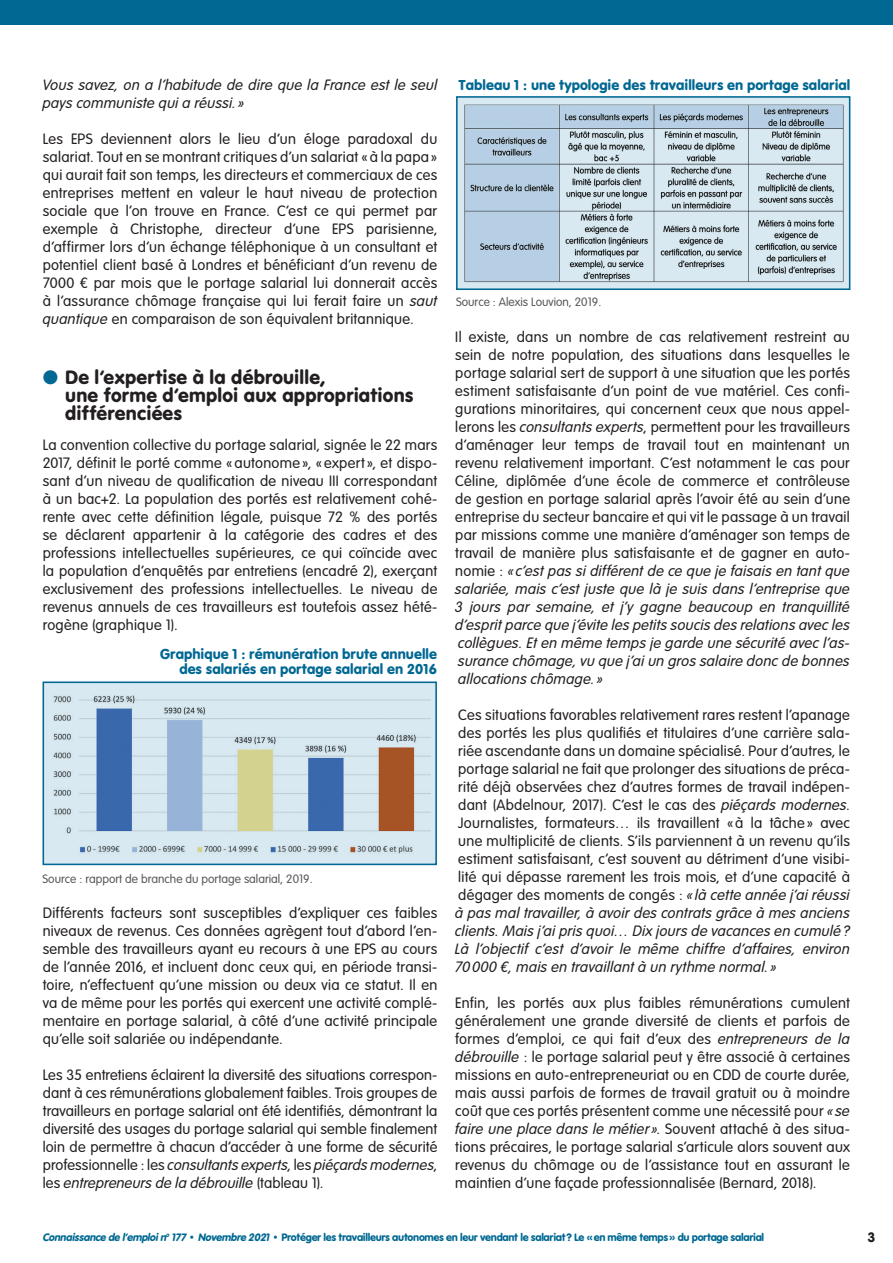
<style>
.page{position:relative;width:893px;height:1263px;background:#fff}
.page>*{position:absolute;margin:0;border:0;box-sizing:border-box;transform-origin:0 0}
.t1{font:20.25px/18px "VAG Rundschrift D Regular";letter-spacing:.01em;color:#231f20}
.t2{font:15.75px/18px "VAG Rundschrift D Light";letter-spacing:.015em;color:#231f20;text-align:justify}
.t3{font:italic 15.75px/18px "VAG Rundschrift D Light";letter-spacing:.015em;color:#231f20}
.t4{font:15px/15px "VAG Rundschrift D Regular";color:#006893;text-align:right}
.t5{font:14.25px "VAG Rundschrift D Regular";color:#231f20}
.Note{font:12.75px "VAG Rundschrift D Light";color:#57585a}
.t6{font:11.25px "VAG Rundschrift D Regular";letter-spacing:-.03em;color:#006893}
.s1{font-style:italic}
.s2{color:#006893}
</style>
<div class="page">
<div style="left:0;top:0;width:893px;height:24px;background:#006893"></div>
<div style="left:43px;top:682px;width:393px;height:182px;background:#d8e9f1"></div>
<img style="left:53px;top:695px;width:377px;height:159px">
<div style="left:43px;top:681px;width:394px;height:184px;border:2px solid #006893"></div>
<div style="left:457px;top:97px;width:393px;height:192px;background:#d8e9f1"></div>
<img style="left:464px;top:104px;width:379px;height:178px">
<div style="left:456px;top:96px;width:394px;height:194px;border:2px solid #006893"></div>
<p class="t3" style="left:43px;top:75px;width:396px">Vous savez, on a l’habitude de dire que la France est le seul pays communiste qui a réussi.»</p>
<p class="t2" style="left:43px;top:129px;width:396px">Les EPS deviennent alors le lieu d’un éloge paradoxal du salariat. Tout en se montrant critiques d’un salariat « à la papa » qui aurait fait son temps, les directeurs et commerciaux de ces entreprises mettent en valeur le haut niveau de protection sociale que l’on trouve en France. C’est ce qui permet par exemple à Christophe, directeur d’une EPS parisienne, d’affirmer lors d’un échange téléphonique à un consultant et potentiel client basé à Londres et bénéficiant d’un revenu de 7000 € par mois que le portage salarial lui donnerait accès à l’assurance chômage française qui lui ferait faire un <span class="s1">saut quantique</span> en comparaison de son équivalent britannique.</p>
<p class="t1" style="left:65px;top:366px;width:350px;text-indent:-23px"><span class="s2">●</span> De l’expertise à la débrouille,<br>une forme d’emploi aux appropriations différenciées</p>
<p class="t2" style="left:43px;top:435px;width:396px">La convention collective du portage salarial, signée le 22 mars 2017, définit le porté comme « autonome », « expert», et dispo&shy;sant d’un niveau de qualification de niveau III correspondant à un bac+2. La population des portés est relativement cohé&shy;rente avec cette définition légale, puisque 72 % des portés se déclarent appartenir à la catégorie des cadres et des professions intellectuelles supérieures, ce qui coïncide avec la population d’enquêtés par entretiens (encadré 2), exerçant exclusivement des professions intellectuelles. Le niveau de revenus annuels de ces travailleurs est toutefois assez hété&shy;rogène (graphique 1).</p>
<p class="t4" style="left:160px;top:644px;width:278px">Graphique 1 : rémunération brute annuelle des salariés en portage salarial en 2016</p>
<p class="Note" style="left:43px;top:869px;width:272px">Source : rapport de branche du portage salarial, 2019.</p>
<p class="t2" style="left:43px;top:903px;width:396px">Différents facteurs sont susceptibles d’expliquer ces faibles niveaux de revenus. Ces données agrègent tout d’abord l’en&shy;semble des travailleurs ayant eu recours à une EPS au cours de l’année 2016, et incluent donc ceux qui, en période transi&shy;toire, n’effectuent qu’une mission ou deux via ce statut. Il en va de même pour les portés qui exercent une activité complé&shy;mentaire en portage salarial, à côté d’une activité principale qu’elle soit salariée ou indépendante.</p>
<p class="t2" style="left:43px;top:1065px;width:396px">Les 35 entretiens éclairent la diversité des situations correspon&shy;dant à ces rémunérations globalement faibles. Trois groupes de travailleurs en portage salarial ont été identifiés, démontrant la diversité des usages du portage salarial qui semble finalement loin de permettre à chacun d’accéder à une forme de sécurité professionnelle : les <span class="s1">consultants experts</span>, les <span class="s1">piéçards modernes</span>, les <span class="s1">entrepreneurs de la débrouille</span> (tableau 1).</p>
<p class="t4" style="left:459px;top:75px;width:393px">Tableau 1 : une typologie des travailleurs en portage salarial</p>
<p class="Note" style="left:456px;top:292px;width:147px">Source : Alexis Louvion, 2019.</p>
<p class="t2" style="left:455px;top:327px;width:396px">Il existe, dans un nombre de cas relativement restreint au sein de notre population, des situations dans lesquelles le portage salarial sert de support à une situation que les portés estiment satisfaisante d’un point de vue matériel. Ces confi&shy;gurations minoritaires, qui concernent ceux que nous appel&shy;lerons les <span class="s1">consultants experts</span>, permettent pour les travailleurs d’aménager leur temps de travail tout en maintenant un revenu relativement important. C’est notamment le cas pour Céline, diplômée d’une école de commerce et contrôleuse de gestion en portage salarial après l’avoir été au sein d’une entreprise du secteur bancaire et qui vit le passage à un travail par missions comme une manière d’aménager son temps de travail de manière plus satisfaisante et de gagner en auto&shy;nomie : <span class="s1">« c’est pas si différent de ce que je faisais en tant que salariée, mais c’est juste que là je suis dans l’entreprise que 3 jours par semaine, et j’y gagne beaucoup en tranquillité d’esprit parce que j’évite les petits soucis des relations avec les collègues. Et en même temps je garde une sécurité avec l’as&shy;surance chômage, vu que j’ai un gros salaire donc de bonnes allocations chômage.»</span></p>
<p class="t2" style="left:455px;top:705px;width:396px">Ces situations favorables relativement rares restent l’apanage des portés les plus qualifiés et titulaires d’une carrière sala&shy;riée ascendante dans un domaine spécialisé. Pour d’autres, le portage salarial ne fait que prolonger des situations de préca&shy;rité déjà observées chez d’autres formes de travail indépen&shy;dant (Abdelnour, 2017). C’est le cas des <span class="s1">piéçards modernes</span>.<br>Journalistes, formateurs… ils travaillent « à la tâche » avec une multiplicité de clients. S’ils parviennent à un revenu qu’ils estiment satisfaisant, c’est souvent au détriment d’une visibi&shy;lité qui dépasse rarement les trois mois, et d’une capacité à dégager des moments de congés : <span class="s1">«là cette année j’ai réussi à pas mal travailler, à avoir des contrats grâce à mes anciens clients. Mais j’ai pris quoi… Dix jours de vacances en cumulé ?<br>Là l’objectif c’est d’avoir le même chiffre d’affaires, environ 70 000 €, mais en travaillant à un rythme normal.»</span></p>
<p class="t2" style="left:455px;top:993px;width:396px">Enfin, les portés aux plus faibles rémunérations cumulent généralement une grande diversité de clients et parfois de formes d’emploi, ce qui fait d’eux des <span class="s1">entrepreneurs de la débrouille</span> : le portage salarial peut y être associé à certaines missions en auto-entrepreneuriat ou en CDD de courte durée, mais aussi parfois de formes de travail gratuit ou à moindre coût que ces portés présentent comme une nécessité pour <span class="s1">« se faire une place dans le métier»</span>. Souvent attaché à des situa&shy;tions précaires, le portage salarial s’articule alors souvent aux revenus du chômage ou de l’assistance tout en assurant le maintien d’une façade professionnalisée (Bernard, 2018).</p>
<p class="t6" style="left:43px;top:1227px;width:723px"><span class="s1">Connaissancedel’emploin</span><sup>o</sup> <span class="s1">177</span>• <span class="s1">Novembre2021</span>• Protéger les travailleurs autonomes en leur vendant le salariat? Le «en même temps» du portage salarial</p>
<p class="t5" style="left:867px;top:1225px;width:9px">3</p>
</div>
